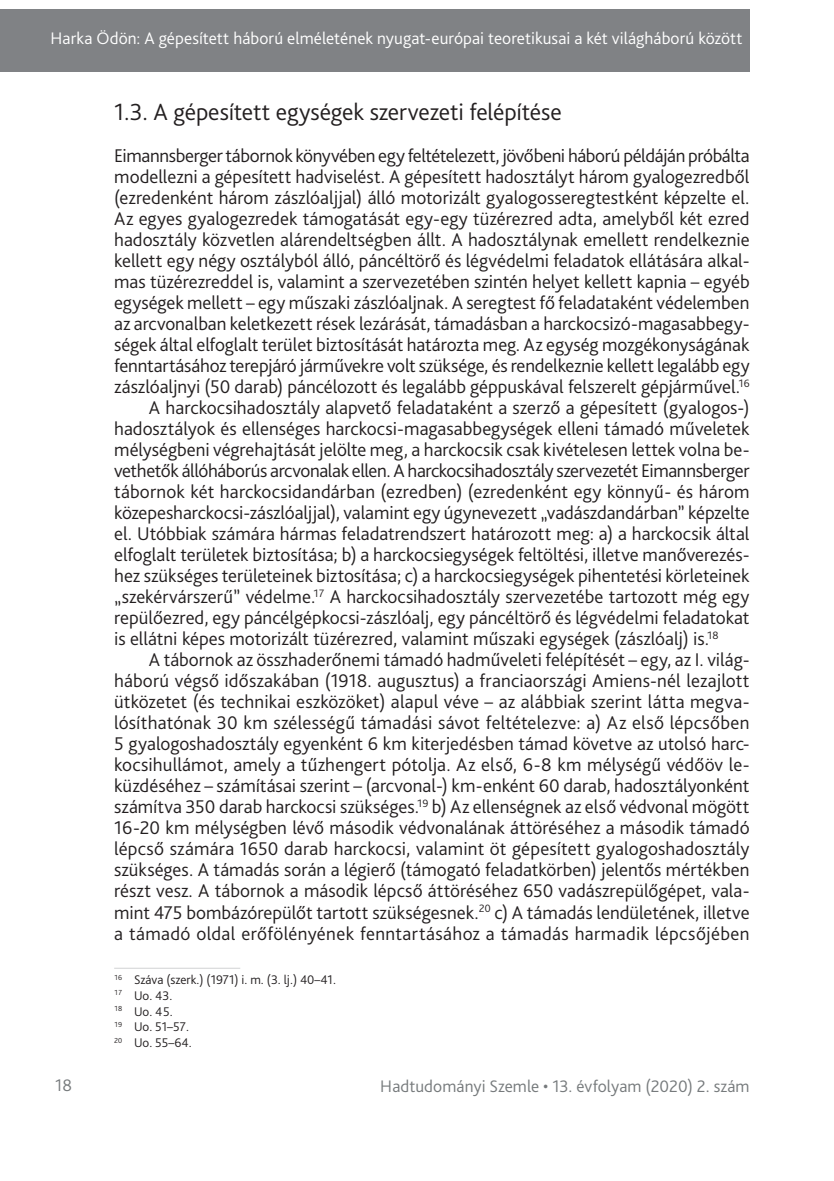
<style>
.page{position:relative;width:834px;height:1181px;background:#fff}
.page>*{position:absolute;margin:0;border:0;box-sizing:border-box;transform-origin:0 0}
._1_1_1__Head{font:300 24.5px "Bliss Pro";color:#231f20}
._1__Body{font:300 19.25px/21px "Bliss Pro";color:#231f20;text-align:justify}
._2__Body_1st_paragra{font:300 19.25px/21px "Bliss Pro";color:#231f20;text-align:justify}
.t1{font:300 17.5px "Bliss Pro";letter-spacing:.005em;color:#fff}
.t2{font:300 17.5px "Bliss Pro";letter-spacing:.005em;color:#767a7c}
.Lábjegyzet{font:300 13.12px "Bliss Pro";color:#231f20}
</style>
<div class="page">
<div style="left:0;top:9px;width:749px;height:63px;background:#808285"></div>
<hr style="left:114px;top:968px;width:126px;height:1px;background:#d1d2d4">
<p class="t1" style="left:51px;top:27px;width:693px">Harka Ödön: A gépesített háború elméletének nyugat-európai teoretikusai a két világháború között</p>
<p class="_1_1_1__Head" style="left:114px;top:97px;width:449px">1.3. A gépesített egységek szervezeti felépítése</p>
<p class="_2__Body_1st_paragra" style="left:114px;top:145px;width:637px">Eimannsberger tábornok könyvében egy feltételezett, jövőbeni háború példáján próbálta modellezni a gépesített hadviselést. A gépesített hadosztályt három gyalogezredből (ezredenként három zászlóaljjal) álló motorizált gyalogosseregtestként képzelte el.<br>Az egyes gyalogezredek támogatását egy-egy tüzérezred adta, amelyből két ezred hadosztály közvetlen alárendeltségben állt. A hadosztálynak emellett rendelkeznie kellett egy négy osztályból álló, páncéltörő és légvédelmi feladatok ellátására alkal&shy;mas tüzérezreddel is, valamint a szervezetében szintén helyet kellett kapnia – egyéb egységek mellett – egy műszaki zászlóaljnak. A seregtest fő feladataként védelemben az arcvonalban keletkezett rések lezárását, támadásban a harckocsizó-magasabbegy&shy;ségek által elfoglalt terület biztosítását határozta meg. Az egység mozgékonyságának fenntartásához terepjáró járművekre volt szüksége, és rendelkeznie kellett legalább egy zászlóaljnyi (50 darab) páncélozott és legalább géppuskával felszerelt gépjárművel.<sup>16</sup></p>
<p class="_1__Body" style="left:114px;top:397px;width:636px;text-indent:35px">A harckocsihadosztály alapvető feladataként a szerző a gépesített (gyalogos-) hadosztályok és ellenséges harckocsi-magasabbegységek elleni támadó műveletek mélységbeni végrehajtását jelölte meg, a harckocsik csak kivételesen lettek volna be&shy;vethetők állóháborús arcvonalak ellen. A harckocsihadosztály szervezetét Eimannsberger tábornok két harckocsidandárban (ezredben) (ezredenként egy könnyű- és három közepesharckocsi-zászlóaljjal), valamint egy úgynevezett „vadászdandárban” képzelte el. Utóbbiak számára hármas feladatrendszert határozott meg: a) a harckocsik által elfoglalt területek biztosítása; b) a harckocsiegységek feltöltési, illetve manőverezés&shy;hez szükséges területeinek biztosítása; c) a harckocsiegységek pihentetési körleteinek „szekérvárszerű” védelme.<sup>17</sup> A harckocsihadosztály szervezetébe tartozott még egy repülőezred, egy páncélgépkocsi-zászlóalj, egy páncéltörő és légvédelmi feladatokat is ellátni képes motorizált tüzérezred, valamint műszaki egységek (zászlóalj) is.<sup>18</sup></p>
<p class="_1__Body" style="left:114px;top:649px;width:636px;text-indent:35px">A tábornok az összhaderőnemi támadó hadműveleti felépítését – egy, az I. világ&shy;háború végső időszakában (1918. augusztus) a franciaországi Amiens-nél lezajlott ütközetet (és technikai eszközöket) alapul véve – az alábbiak szerint látta megva&shy;lósíthatónak 30 km szélességű támadási sávot feltételezve: a) Az első lépcsőben 5 gyalogoshadosztály egyenként 6 km kiterjedésben támad követve az utolsó harc&shy;kocsihullámot, amely a tűzhengert pótolja. Az első, 6-8 km mélységű védőöv le&shy;küzdéséhez – számításai szerint – (arcvonal-) km-enként 60 darab, hadosztályonként számítva 350 darab harckocsi szükséges.<sup>19</sup> b) Az ellenségnek az első védvonal mögött 16-20 km mélységben lévő második védvonalának áttöréséhez a második támadó lépcső számára 1650 darab harckocsi, valamint öt gépesített gyalogoshadosztály szükséges. A támadás során a légierő (támogató feladatkörben) jelentős mértékben részt vesz. A tábornok a második lépcső áttöréséhez 650 vadászrepülőgépet, vala&shy;mint 475 bombázórepülőt tartott szükségesnek.<sup>20</sup> c) A támadás lendületének, illetve a támadó oldal erőfölényének fenntartásához a támadás harmadik lépcsőjében</p>
<p class="Lábjegyzet" style="left:114px;top:971px;width:223px"><sup>16</sup> Száva (szerk.) (1971) i. m. (3. lj.) 40–41.</p>
<p class="Lábjegyzet" style="left:114px;top:987px;width:60px"><sup>17</sup> Uo. 43.</p>
<p class="Lábjegyzet" style="left:114px;top:1003px;width:60px"><sup>18</sup> Uo. 45.</p>
<p class="Lábjegyzet" style="left:114px;top:1018px;width:76px"><sup>19</sup> Uo. 51–57.</p>
<p class="Lábjegyzet" style="left:114px;top:1034px;width:79px"><sup>20</sup> Uo. 55–64.</p>
<p class="t2" style="left:55px;top:1074px;width:18px">18</p>
<p class="t2" style="left:380px;top:1075px;width:371px">Hadtudományi Szemle • 13. évfolyam (2020) 2. szám</p>
</div>
